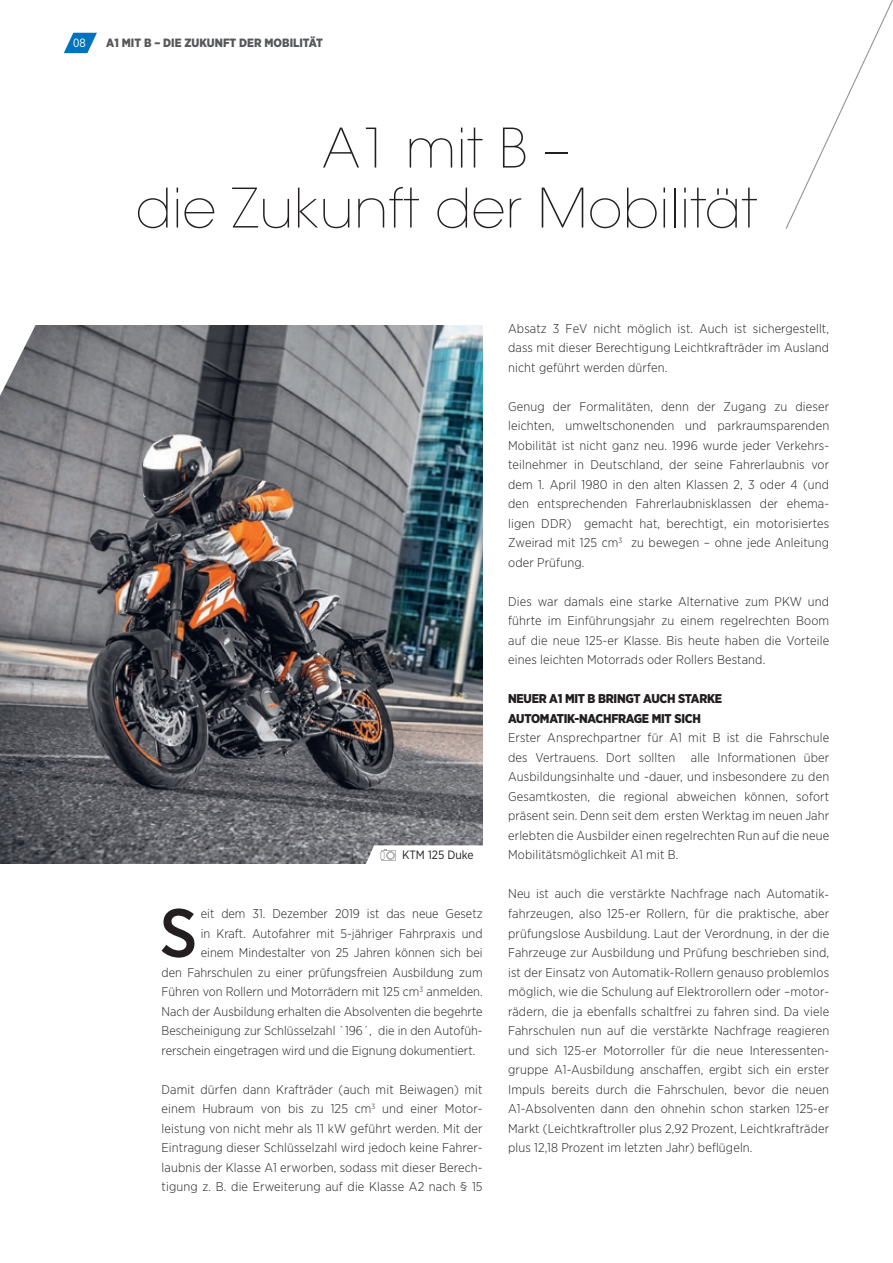
<style>
.page{position:relative;width:893px;height:1263px;background:#fff}
.page>*{position:absolute;margin:0;border:0;box-sizing:border-box;transform-origin:0 0}
.t1{font:500 68.4px "Gotham Narrow";color:#231f20}
.t2{font:200 54px/60px "ITC Avant Garde Std";letter-spacing:.01em;color:#231f20;text-align:center}
.t3{font:300 12.75px/19.5px "Gotham Narrow";letter-spacing:.01em;color:#231f20;text-align:justify}
.t4{font:900 12.75px/19.5px "Gotham Narrow";letter-spacing:-.02em;color:#231f20}
.t5{font:900 12px "Gotham Narrow";color:#57585a}
.t6{font:12px "Gotham Narrow";color:#231f20}
.t7{font:12px "Gotham Narrow";color:#fff}
</style>
<div class="page">
<svg style="left:64px;top:33px;width:33px;height:20px"></svg>
<svg style="left:785px;top:0;width:108px;height:229px"></svg>
<img style="left:0;top:325px;width:483px;height:538px">
<svg style="left:366px;top:845px;width:117px;height:19px"></svg>
<svg style="left:0;top:325px;width:36px;height:71px"></svg>
<p class="t7" style="left:73px;top:35px;width:14px">08</p>
<p class="t5" style="left:106px;top:34px;width:218px">A1 MIT B – DIE ZUKUNFT DER MOBILITÄT</p>
<h2 class="t2" style="left:136px;top:119px;width:623px">A1 mit B –<br>die Zukunft der Mobilität</h2>
<p class="t6" style="left:402px;top:847px;width:73px">KTM 125 Duke</p>
<h1 class="t1" style="left:160px;top:890px;width:39px">S</h1>
<p class="t3" style="left:201px;top:903px;width:283px">eit dem 31. Dezember 2019 ist das neue Gesetz</p>
<p class="t3" style="left:201px;top:923px;width:283px">in Kraft. Autofahrer mit 5-jähriger Fahrpraxis und</p>
<p class="t3" style="left:201px;top:942px;width:283px">einem Mindestalter von 25 Jahren können sich bei</p>
<p class="t3" style="left:162px;top:962px;width:323px">den Fahrschulen zu einer prüfungsfreien Ausbildung zum</p>
<p class="t3" style="left:162px;top:981px;width:323px">Führen von Rollern und Motorrädern mit 125 cm<sup>3</sup> anmelden.</p>
<p class="t3" style="left:162px;top:1001px;width:323px">Nach der Ausbildung erhalten die Absolventen die begehrte</p>
<p class="t3" style="left:162px;top:1020px;width:323px">Bescheinigung zur Schlüsselzahl `196´, die in den Autofüh-</p>
<p class="t3" style="left:162px;top:1040px;width:315px">rerschein eingetragen wird und die Eignung dokumentiert.</p>
<p class="t3" style="left:162px;top:1079px;width:323px">Damit dürfen dann Krafträder (auch mit Beiwagen) mit einem Hubraum von bis zu 125 cm<sup>3</sup> und einer Motor&shy;leistung von nicht mehr als 11 kW geführt werden. Mit der Eintragung dieser Schlüsselzahl wird jedoch keine Fahrer&shy;laubnis der Klasse A1 erworben, sodass mit dieser Berech&shy;tigung z. B. die Erweiterung auf die Klasse A2 nach § 15</p>
<p class="t3" style="left:508px;top:318px;width:323px">Absatz 3 FeV nicht möglich ist. Auch ist sichergestellt, dass mit dieser Berechtigung Leichtkrafträder im Ausland nicht geführt werden dürfen.</p>
<p class="t3" style="left:508px;top:396px;width:323px;text-align:left">Genug der Formalitäten, denn der Zugang zu dieser leichten, umweltschonenden und parkraumsparenden Mobilität ist nicht ganz neu. 1996 wurde jeder Verkehrs&shy;teilnehmer in Deutschland, der seine Fahrerlaubnis vor dem 1. April 1980 in den alten Klassen 2, 3 oder 4 (und den entsprechenden Fahrerlaubnisklassen der ehema&shy;ligen DDR) gemacht hat, berechtigt, ein motorisiertes Zweirad mit 125 cm<sup>3</sup> zu bewegen – ohne jede Anleitung oder Prüfung.</p>
<p class="t3" style="left:508px;top:591px;width:323px">Dies war damals eine starke Alternative zum PKW und führte im Einführungsjahr zu einem regelrechten Boom auf die neue 125-er Klasse. Bis heute haben die Vorteile eines leichten Motorrads oder Rollers Bestand.</p>
<p class="t4" style="left:508px;top:689px;width:216px">NEUER A1 MIT B BRINGT AUCH STARKE<br>AUTOMATIK-NACHFRAGE MIT SICH</p>
<p class="t3" style="left:508px;top:728px;width:323px">Erster Ansprechpartner für A1 mit B ist die Fahrschule des Vertrauens. Dort sollten alle Informationen über Ausbildungsinhalte und -dauer, und insbesondere zu den Gesamtkosten, die regional abweichen können, sofort präsent sein. Denn seit dem ersten Werktag im neuen Jahr erlebten die Ausbilder einen regelrechten Run auf die neue Mobilitätsmöglichkeit A1 mit B.</p>
<p class="t3" style="left:508px;top:884px;width:323px">Neu ist auch die verstärkte Nachfrage nach Automatik&shy;fahrzeugen, also 125-er Rollern, für die praktische, aber prüfungslose Ausbildung. Laut der Verordnung, in der die Fahrzeuge zur Ausbildung und Prüfung beschrieben sind, ist der Einsatz von Automatik-Rollern genauso problemlos möglich, wie die Schulung auf Elektrorollern oder –motor&shy;rädern, die ja ebenfalls schaltfrei zu fahren sind. Da viele Fahrschulen nun auf die verstärkte Nachfrage reagieren und sich 125-er Motorroller für die neue Interessenten&shy;gruppe A1-Ausbildung anschaffen, ergibt sich ein erster Impuls bereits durch die Fahrschulen, bevor die neuen A1-Absolventen dann den ohnehin schon starken 125-er Markt (Leichtkraftroller plus 2,92 Prozent, Leichtkrafträder plus 12,18 Prozent im letzten Jahr) beflügeln.</p>
</div>
